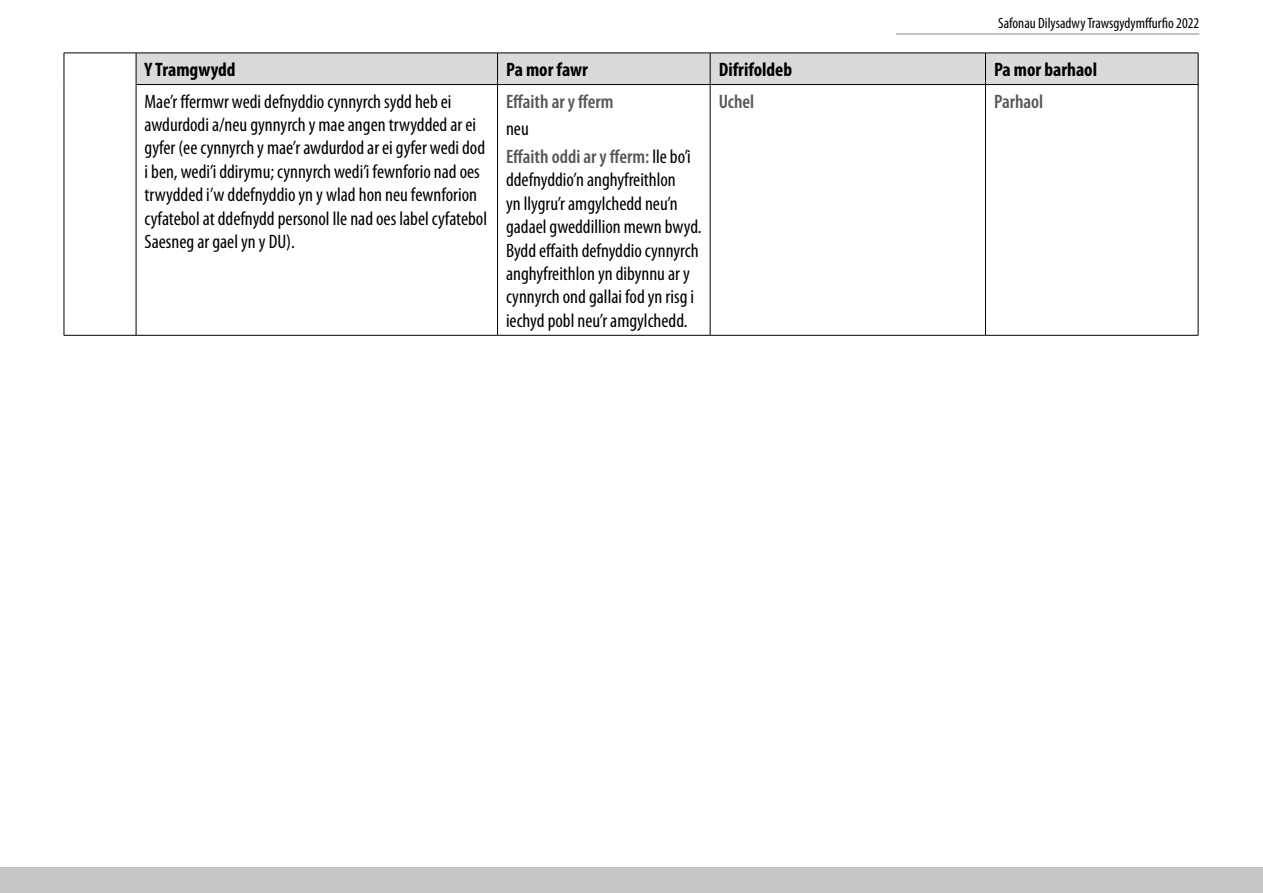
<style>
.page{position:relative;width:1263px;height:893px;background:#fff}
.page>*{position:absolute;margin:0;border:0;box-sizing:border-box;transform-origin:0 0}
.Table_text{font:condensed 19.5px/23.4px "Myriad Pro";color:#000}
.Description_of_breac{font:700 condensed 19.5px "Myriad Pro";color:#000}
.Table_text-2{font:600 condensed 19.5px "Myriad Pro";color:#575756}
.t1{font:condensed 15px "Myriad Pro";color:#000}
.s1{font-weight:600;color:#575756}
</style>
<div class="page">
<hr style="left:896px;top:34px;width:303px;height:1px;background:#878787">
<div style="left:0;top:867px;width:1263px;height:26px;background:#c6c6c6"></div>
<div style="left:137px;top:54px;width:1061px;height:30px;background:#dadada"></div>
<hr style="left:64px;top:53px;width:72px;height:1px;background:#000">
<hr style="left:64px;top:53px;width:1px;height:32px;background:#000">
<hr style="left:136px;top:53px;width:361px;height:1px;background:#000">
<hr style="left:136px;top:53px;width:1px;height:31px;background:#000">
<hr style="left:497px;top:53px;width:213px;height:1px;background:#000">
<hr style="left:497px;top:53px;width:1px;height:31px;background:#000">
<hr style="left:710px;top:53px;width:275px;height:1px;background:#000">
<hr style="left:710px;top:53px;width:1px;height:31px;background:#000">
<hr style="left:985px;top:53px;width:213px;height:1px;background:#000">
<hr style="left:985px;top:53px;width:1px;height:31px;background:#000">
<hr style="left:1198px;top:53px;width:1px;height:31px;background:#000">
<hr style="left:64px;top:85px;width:1px;height:250px;background:#000">
<hr style="left:136px;top:84px;width:361px;height:1px;background:#000">
<hr style="left:136px;top:85px;width:1px;height:250px;background:#000">
<hr style="left:497px;top:84px;width:213px;height:1px;background:#000">
<hr style="left:497px;top:85px;width:1px;height:250px;background:#000">
<hr style="left:710px;top:84px;width:275px;height:1px;background:#000">
<hr style="left:710px;top:85px;width:1px;height:250px;background:#000">
<hr style="left:985px;top:84px;width:213px;height:1px;background:#000">
<hr style="left:985px;top:85px;width:1px;height:250px;background:#000">
<hr style="left:1198px;top:85px;width:1px;height:250px;background:#000">
<hr style="left:64px;top:335px;width:72px;height:1px;background:#000">
<hr style="left:136px;top:335px;width:361px;height:1px;background:#000">
<hr style="left:497px;top:335px;width:213px;height:1px;background:#000">
<hr style="left:710px;top:335px;width:275px;height:1px;background:#000">
<hr style="left:985px;top:335px;width:213px;height:1px;background:#000">
<p class="t1" style="left:998px;top:15px;width:203px">Safonau Dilysadwy Trawsgydymffurfio 2022</p>
<p class="Description_of_breac" style="left:145px;top:59px;width:93px">Y Tramgwydd</p>
<p class="Description_of_breac" style="left:506px;top:59px;width:83px">Pa mor fawr</p>
<p class="Description_of_breac" style="left:719px;top:59px;width:75px">Difrifoldeb</p>
<p class="Description_of_breac" style="left:994px;top:59px;width:105px">Pa mor barhaol</p>
<p class="Table_text" style="left:145px;top:90px;width:344px">Mae’r ffermwr wedi defnyddio cynnyrch sydd heb ei awdurdodi a/neu gynnyrch y mae angen trwydded ar ei gyfer (ee cynnyrch y mae’r awdurdod ar ei gyfer wedi dod i ben, wedi’i ddirymu; cynnyrch wedi’i fewnforio nad oes trwydded i’w ddefnyddio yn y wlad hon neu fewnforion cyfatebol at ddefnydd personol lle nad oes label cyfatebol Saesneg ar gael yn y DU).</p>
<p class="Table_text-2" style="left:506px;top:91px;width:109px">Effaith ar y fferm</p>
<p class="Table_text-2" style="left:719px;top:91px;width:37px">Uchel</p>
<p class="Table_text-2" style="left:994px;top:91px;width:51px">Parhaol</p>
<p class="Table_text" style="left:506px;top:118px;width:24px">neu</p>
<p class="Table_text" style="left:506px;top:145px;width:197px"><span class="s1">Effaith oddi ar y fferm:</span> lle bo’i ddefnyddio’n anghyfreithlon<br>yn llygru’r amgylchedd neu’n gadael gweddillion mewn bwyd.<br>Bydd effaith defnyddio cynnyrch anghyfreithlon yn dibynnu ar y cynnyrch ond gallai fod yn risg i iechyd pobl neu’r amgylchedd.</p>
</div>
